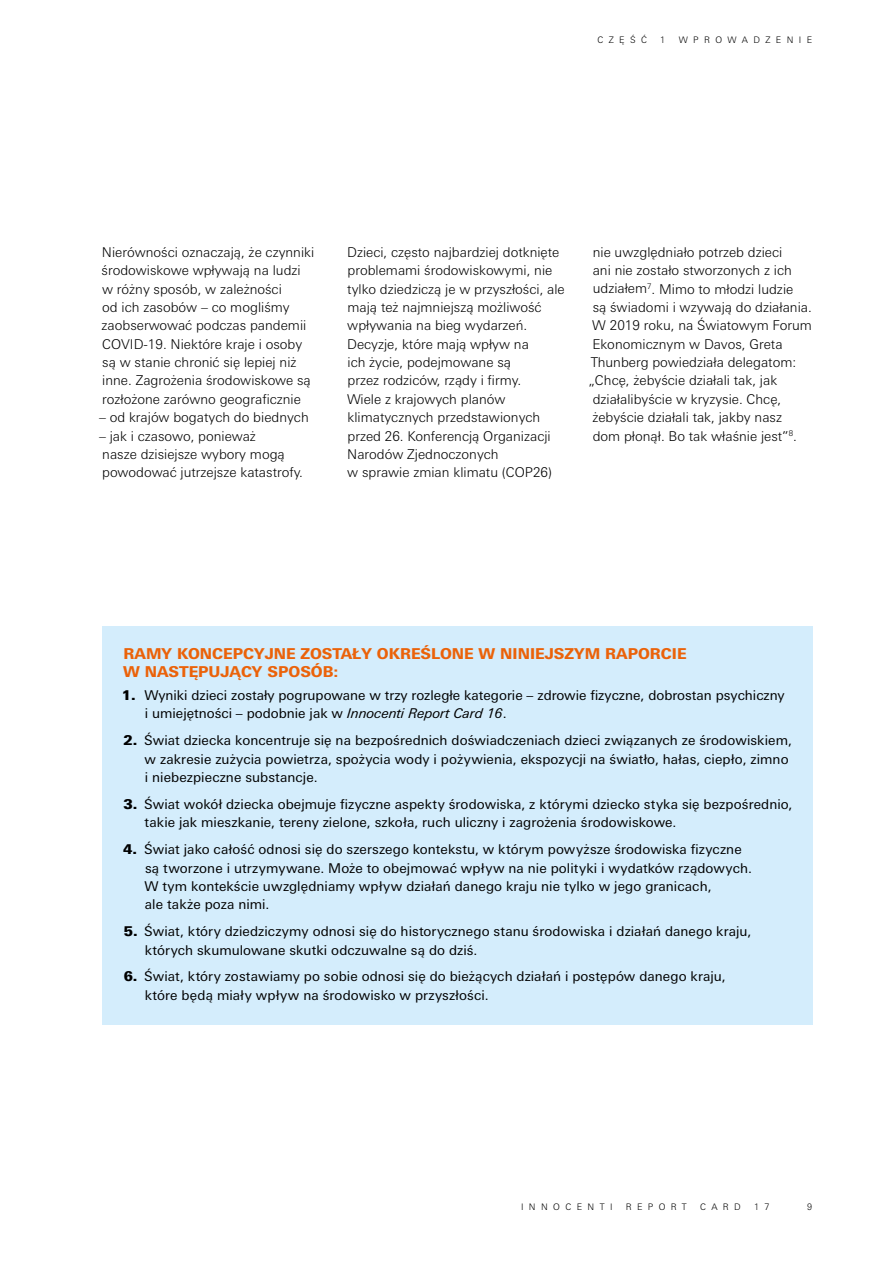
<style>
.page{position:relative;width:893px;height:1263px;background:#fff}
.page>*{position:absolute;margin:0;border:0;box-sizing:border-box;transform-origin:0 0}
.t1{font:800 15px/18.3px "Univers Next Pro";color:#eb6209}
.t2{font:300 13.5px/18.3px "Univers Next Pro";color:#000}
.t3{font:13.5px/18.3px "Univers Next Pro";letter-spacing:.005em;color:#000}
.t4{font:300 9px "Univers Next Pro";letter-spacing:.6em;color:#000}
.s1{font-weight:900}
.s2{font-style:italic}
</style>
<div class="page">
<div style="left:102px;top:626px;width:710px;height:399px;background:#d4edfc"></div>
<p class="t4" style="left:597px;top:34px;width:51px">CZĘŚĆ</p>
<p class="t4" style="left:660px;top:34px;width:7px">1</p>
<p class="t4" style="left:679px;top:34px;width:135px">WPROWADZENIE</p>
<p class="t2" style="left:102px;top:243px;width:214px">Nierówności oznaczają, że czynniki środowiskowe wpływają na ludzi w różny sposób, w zależności<br>od ich zasobów – co mogliśmy zaobserwować podczas pandemii<br>COVID-19. Niektóre kraje i osoby są w stanie chronić się lepiej niż inne. Zagrożenia środowiskowe są rozłożone zarówno geograficznie</p>
<p class="t2" style="left:99px;top:408px;width:211px">– od krajów bogatych do biednych</p>
<p class="t2" style="left:99px;top:426px;width:206px">– jak i czasowo, ponieważ<br>nasze dzisiejsze wybory mogą powodować jutrzejsze katastrofy.</p>
<p class="t2" style="left:347px;top:243px;width:219px">Dzieci, często najbardziej dotknięte problemami środowiskowymi, nie tylko dziedziczą je w przyszłości, ale mają też najmniejszą możliwość wpływania na bieg wydarzeń.<br>Decyzje, które mają wpływ na<br>ich życie, podejmowane są<br>przez rodziców, rządy i firmy.<br>Wiele z krajowych planów klimatycznych przedstawionych przed 26. Konferencją Organizacji<br>Narodów Zjednoczonych<br>w sprawie zmian klimatu (COP26)</p>
<p class="t2" style="left:593px;top:243px;width:191px">nie uwzględniało potrzeb dzieci</p>
<p class="t2" style="left:593px;top:261px;width:201px">ani nie zostało stworzonych z ich</p>
<p class="t2" style="left:593px;top:279px;width:202px">udziałem<sup>7</sup>. Mimo to młodzi ludzie</p>
<p class="t2" style="left:593px;top:298px;width:221px">są świadomi i wzywają do działania.</p>
<p class="t2" style="left:592px;top:316px;width:221px">W 2019 roku, na Światowym Forum</p>
<p class="t2" style="left:592px;top:335px;width:192px">Ekonomicznym w Davos, Greta</p>
<p class="t2" style="left:591px;top:353px;width:207px">Thunberg powiedziała delegatom:</p>
<p class="t2" style="left:588px;top:371px;width:190px">„Chcę, żebyście działali tak, jak</p>
<p class="t2" style="left:593px;top:390px;width:190px">działalibyście w kryzysie. Chcę,</p>
<p class="t2" style="left:592px;top:408px;width:191px">żebyście działali tak, jakby nasz</p>
<p class="t2" style="left:593px;top:426px;width:206px">dom płonął. Bo tak właśnie jest”<sup>8</sup>.</p>
<p class="t1" style="left:123px;top:644px;width:565px">RAMY KONCEPCYJNE ZOSTAŁY OKREŚLONE W NINIEJSZYM RAPORCIE<br>W NASTĘPUJĄCY SPOSÓB:</p>
<p class="t3" style="left:145px;top:686px;width:641px;text-indent:-23px"><span class="s1">1.</span> Wyniki dzieci zostały pogrupowane w trzy rozległe kategorie – zdrowie fizyczne, dobrostan psychiczny i umiejętności – podobnie jak w <span class="s2">Innocenti Report Card 16</span>.</p>
<p class="t3" style="left:145px;top:731px;width:649px;text-indent:-21px"><span class="s1">2.</span> Świat dziecka koncentruje się na bezpośrednich doświadczeniach dzieci związanych ze środowiskiem, w zakresie zużycia powietrza, spożycia wody i pożywienia, ekspozycji na światło, hałas, ciepło, zimno i niebezpieczne substancje.</p>
<p class="t3" style="left:145px;top:795px;width:649px;text-indent:-21px"><span class="s1">3.</span> Świat wokół dziecka obejmuje fizyczne aspekty środowiska, z którymi dziecko styka się bezpośrednio, takie jak mieszkanie, tereny zielone, szkoła, ruch uliczny i zagrożenia środowiskowe.</p>
<p class="t3" style="left:144px;top:840px;width:609px;text-indent:-21px"><span class="s1">4.</span> Świat jako całość odnosi się do szerszego kontekstu, w którym powyższe środowiska fizyczne są tworzone i utrzymywane. Może to obejmować wpływ na nie polityki i wydatków rządowych.<br>W tym kontekście uwzględniamy wpływ działań danego kraju nie tylko w jego granicach,<br>ale także poza nimi.</p>
<p class="t3" style="left:145px;top:922px;width:608px;text-indent:-21px"><span class="s1">5.</span> Świat, który dziedziczymy odnosi się do historycznego stanu środowiska i działań danego kraju, których skumulowane skutki odczuwalne są do dziś.</p>
<p class="t3" style="left:145px;top:967px;width:582px;text-indent:-21px"><span class="s1">6.</span> Świat, który zostawiamy po sobie odnosi się do bieżących działań i postępów danego kraju, które będą miały wpływ na środowisko w przyszłości.</p>
<p class="t4" style="left:521px;top:1202px;width:20px">I nnocen</p>
<p class="t4" style="left:600px;top:1202px;width:12px">t i</p>
<p class="t4" style="left:626px;top:1202px;width:22px">R epor</p>
<p class="t4" style="left:682px;top:1202px;width:6px">t</p>
<p class="t4" style="left:700px;top:1202px;width:22px">C ard</p>
<p class="t4" style="left:754px;top:1202px;width:17px">1 7</p>
<p class="t4" style="left:807px;top:1202px;width:7px">9</p>
</div>
